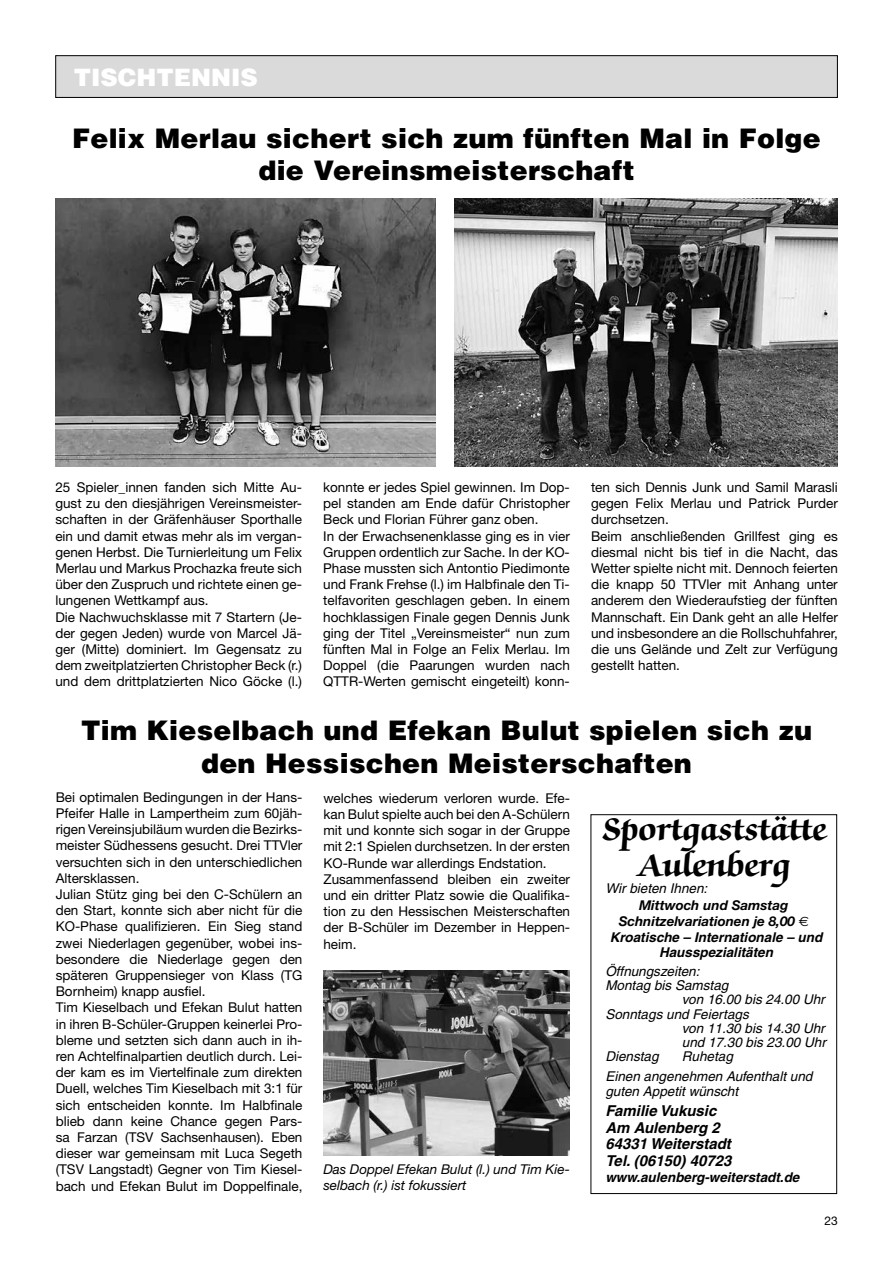
<style>
.page{position:relative;width:893px;height:1263px;background:#fff}
.page>*{position:absolute;margin:0;border:0;box-sizing:border-box;transform-origin:0 0}
.t1{font:700 36px/36px "Zapf Chancery";color:#000;text-align:center}
.t2{font:900 27px/32.4px "Helvetica";letter-spacing:.01em;color:#000;text-align:center}
.t3{font:900 24px "Helvetica";color:#fff}
.t4{font:italic 700 15px/16.5px "Helvetica";color:#000}
.t5{font:13.5px/16.2px "Helvetica Neue";color:#000}
.t6{font:italic 13.5px/19.2px "Helvetica";color:#000;text-align:center}
.t7{font:italic 700 13.5px/15px "Helvetica";color:#000;text-align:center}
.t8{font:italic 13.5px/16.2px "Helvetica Neue";color:#000}
.t9{font:italic 700 13.5px/16.2px "Helvetica Neue";color:#000;text-align:center}
.t10{font:12px "Helvetica Neue";color:#000}
.s1{font-family:"Euro Sans Std";font-weight:400;font-style:normal}
</style>
<div class="page">
<div style="left:56px;top:56px;width:781px;height:41px;background:#dadada"></div>
<div style="left:55px;top:55px;width:783px;height:43px;border:1px solid #000"></div>
<div style="left:591px;top:814px;width:246px;height:380px;border:1px solid #000"></div>
<img style="left:55px;top:198px;width:381px;height:269px">
<img style="left:455px;top:198px;width:383px;height:269px">
<img style="left:323px;top:970px;width:247px;height:185px">
<h3 class="t3" style="left:74px;top:62px;width:185px">TISCHTENNIS</h3>
<h2 class="t2" style="left:72px;top:121px;width:750px">Felix Merlau sichert sich zum fünften Mal in Folge die Vereinsmeisterschaft</h2>
<p class="t5" style="left:55px;top:479px;width:248px">25 Spieler_innen fanden sich Mitte Au&shy;gust zu den diesjährigen Vereinsmeister&shy;schaften in der Gräfenhäuser Sporthalle ein und damit etwas mehr als im vergan&shy;genen Herbst. Die Turnierleitung um Felix Merlau und Markus Prochazka freute sich über den Zuspruch und richtete einen ge&shy;lungenen Wettkampf aus.<br>Die Nachwuchsklasse mit 7 Startern (Je&shy;der gegen Jeden) wurde von Marcel Jä&shy;ger (Mitte) dominiert. Im Gegensatz zu dem zweitplatzierten Christopher Beck (r.) und dem drittplatzierten Nico Göcke (l.)</p>
<p class="t5" style="left:323px;top:479px;width:248px">konnte er jedes Spiel gewinnen. Im Dop&shy;pel standen am Ende dafür Christopher Beck und Florian Führer ganz oben.<br>In der Erwachsenenklasse ging es in vier Gruppen ordentlich zur Sache. In der KO-Phase mussten sich Antontio Piedimonte und Frank Frehse (l.) im Halbfinale den Ti&shy;telfavoriten geschlagen geben. In einem hochklassigen Finale gegen Dennis Junk ging der Titel „Vereinsmeister“ nun zum fünften Mal in Folge an Felix Merlau. Im Doppel (die Paarungen wurden nach QTTR-Werten gemischt eingeteilt) konn-</p>
<p class="t5" style="left:591px;top:479px;width:248px">ten sich Dennis Junk und Samil Marasli gegen Felix Merlau und Patrick Purder durchsetzen.<br>Beim anschließenden Grillfest ging es diesmal nicht bis tief in die Nacht, das Wetter spielte nicht mit. Dennoch feierten die knapp 50 TTVler mit Anhang unter anderem den Wiederaufstieg der fünften Mannschaft. Ein Dank geht an alle Helfer und insbesondere an die Rollschuhfahrer, die uns Gelände und Zelt zur Verfügung gestellt hatten.</p>
<h2 class="t2" style="left:81px;top:714px;width:732px">Tim Kieselbach und Efekan Bulut spielen sich zu den Hessischen Meisterschaften</h2>
<p class="t5" style="left:56px;top:789px;width:248px">Bei optimalen Bedingungen in der Hans-Pfeifer Halle in Lampertheim zum 60jäh&shy;rigen Vereinsjubiläum wurden die Bezirks&shy;meister Südhessens gesucht. Drei TTVler versuchten sich in den unterschiedlichen Altersklassen.<br>Julian Stütz ging bei den C-Schülern an den Start, konnte sich aber nicht für die KO-Phase qualifizieren. Ein Sieg stand zwei Niederlagen gegenüber, wobei ins&shy;besondere die Niederlage gegen den späteren Gruppensieger von Klass (TG Bornheim) knapp ausfiel.<br>Tim Kieselbach und Efekan Bulut hatten in ihren B-Schüler-Gruppen keinerlei Pro&shy;bleme und setzten sich dann auch in ih&shy;ren Achtelfinalpartien deutlich durch. Lei&shy;der kam es im Viertelfinale zum direkten Duell, welches Tim Kieselbach mit 3:1 für sich entscheiden konnte. Im Halbfinale blieb dann keine Chance gegen Pars&shy;sa Farzan (TSV Sachsenhausen). Eben dieser war gemeinsam mit Luca Segeth (TSV Langstadt) Gegner von Tim Kiesel&shy;bach und Efekan Bulut im Doppelfinale,</p>
<p class="t5" style="left:323px;top:790px;width:248px">welches wiederum verloren wurde. Efe&shy;kan Bulut spielte auch bei den A-Schülern mit und konnte sich sogar in der Gruppe mit 2:1 Spielen durchsetzen. In der ersten KO-Runde war allerdings Endstation.<br>Zusammenfassend bleiben ein zweiter und ein dritter Platz sowie die Qualifika&shy;tion zu den Hessischen Meisterschaften der B-Schüler im Dezember in Heppen&shy;heim.</p>
<p class="t8" style="left:323px;top:1161px;width:248px">Das Doppel Efekan Bulut (l.) und Tim Kie&shy;selbach (r.) ist fokussiert</p>
<h1 class="t1" style="left:603px;top:813px;width:225px">Sportgaststätte<br>Aulenberg</h1>
<p class="t6" style="left:605px;top:879px;width:103px">Wir bieten Ihnen:</p>
<p class="t7" style="left:610px;top:930px;width:214px">Kroatische – Internationale – und<br>Hausspezialitäten</p>
<p class="t6" style="left:605px;top:961px;width:96px">Öffnungszeiten:</p>
<p class="t6" style="left:605px;top:976px;width:124px">Montag bis Samstag</p>
<p class="t6" style="left:682px;top:990px;width:144px">von 16.00 bis 24.00 Uhr</p>
<p class="t6" style="left:605px;top:1004px;width:145px">Sonntags und Feiertags</p>
<p class="t6" style="left:682px;top:1018px;width:144px">von 11.30 bis 14.30 Uhr</p>
<p class="t6" style="left:682px;top:1033px;width:146px">und 17.30 bis 23.00 Uhr</p>
<p class="t6" style="left:605px;top:1047px;width:55px">Dienstag</p>
<p class="t9" style="left:619px;top:897px;width:192px">Mittwoch und Samstag<br>Schnitzelvariationen je 8,00 <span class="s1">€</span></p>
<p class="t6" style="left:605px;top:1047px;width:208px">Ruhetag<br>Einen angenehmen Aufenthalt und</p>
<p class="t6" style="left:605px;top:1081px;width:134px">guten Appetit wünscht</p>
<p class="t4" style="left:605px;top:1103px;width:128px">Familie Vukusic<br>Am Aulenberg 2<br>64331 Weiterstadt<br>Tel. (06150) 40723</p>
<p class="t7" style="left:605px;top:1170px;width:196px">www.aulenberg-weiterstadt.de</p>
<p class="t10" style="left:824px;top:1214px;width:15px">23</p>
</div>
